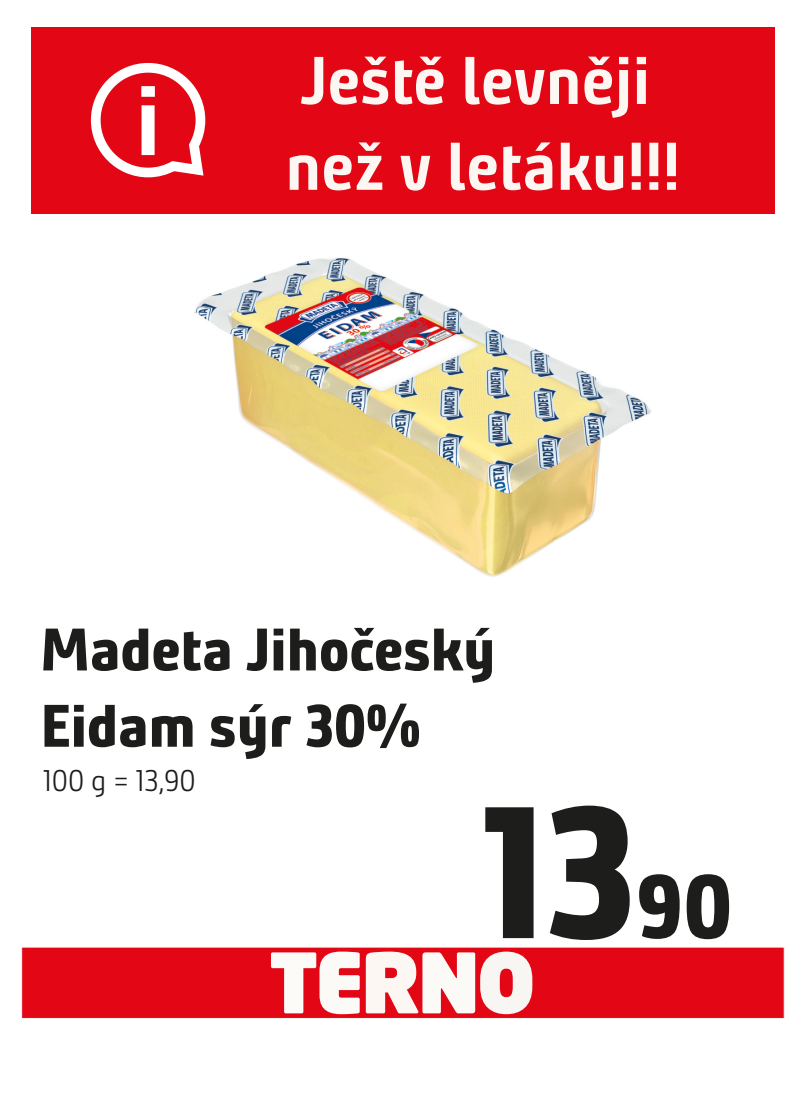
<style>
.page{position:relative;width:803px;height:1111px;background:#fff}
.page>*{position:absolute;margin:0;border:0;box-sizing:border-box;transform-origin:0 0}
.t1{font:800 187.5px "Bunday Clean";color:#1d1d1b}
.t2{font:700 67.5px/85.8px "Bunday Clean";color:#fcf7f3}
.t3{font:800 60px/76.2px "Bunday Clean";color:#1d1d1b}
.t4{font:300 30px "Bunday Clean";color:#1d1d1b}
.s1{font-size:90px}
</style>
<div class="page">
<div style="left:31px;top:28px;width:743px;height:186px;background:#e30614"></div>
<svg style="left:90px;top:62px;width:116px;height:116px"></svg>
<div style="left:21px;top:947px;width:763px;height:71px;background:#e30614"></div>
<svg style="left:271px;top:951px;width:88px;height:62px"></svg>
<svg style="left:366px;top:951px;width:166px;height:62px"></svg>
<img style="left:194px;top:258px;width:457px;height:319px">
<p class="t2" style="left:285px;top:44px;width:396px">Ještě levněji než v letáku!!!</p>
<p class="t3" style="left:41px;top:617px;width:456px">Madeta Jihočeský<br>Eidam sýr 30%</p>
<p class="t4" style="left:43px;top:768px;width:154px">100 g = 13,90</p>
<h1 class="t1" style="left:482px;top:797px;width:252px">13<span class="s1">90</span></h1>
</div>
